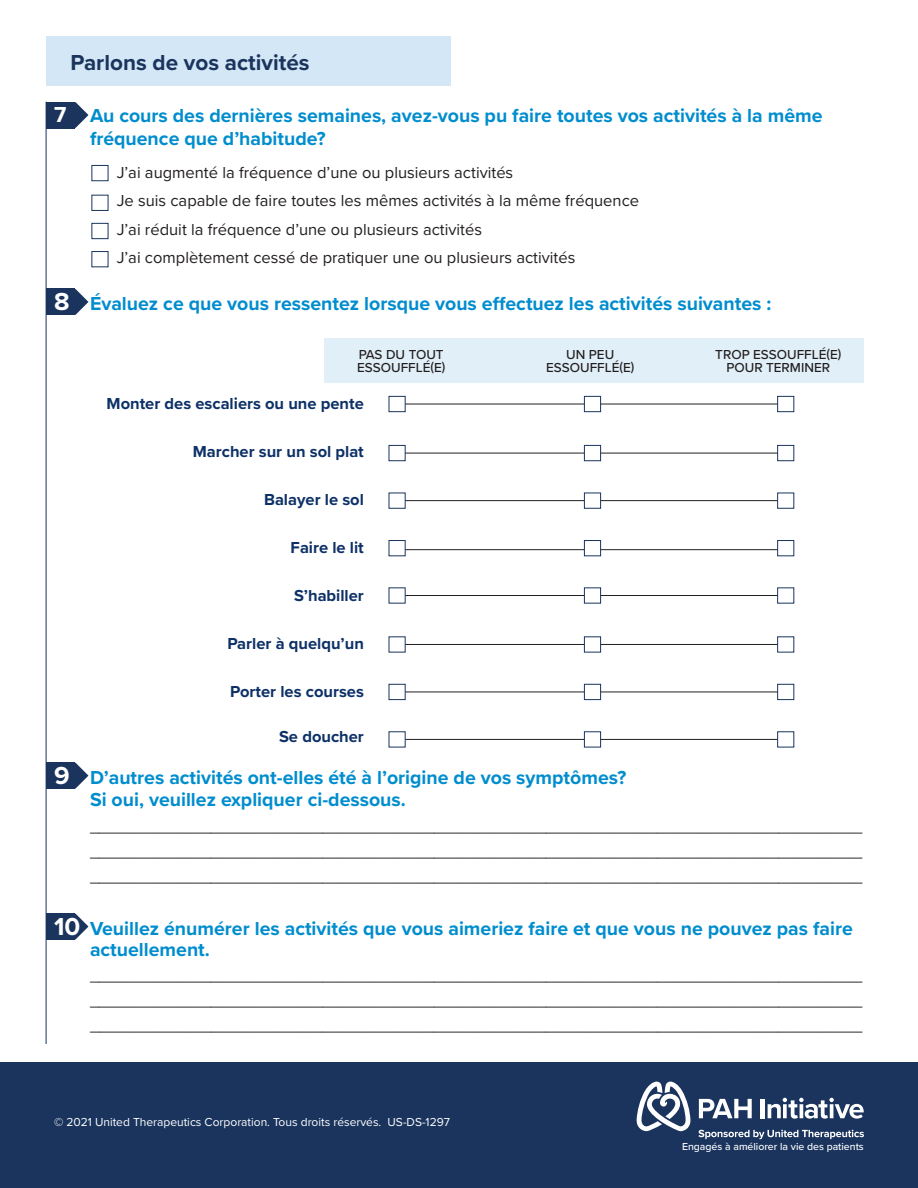
<style>
.page{position:relative;width:918px;height:1188px;background:#fff}
.page>*{position:absolute;margin:0;border:0;box-sizing:border-box;transform-origin:0 0}
.t1{font:700 22.5px "Proxima Nova";color:#1a345d}
.t2{font:700 19.5px/22.8px "Proxima Nova";color:#008dce}
.t3{font:16.5px "Proxima Nova";color:#231f20}
.t4{font:700 16.5px "Proxima Nova";color:#0d3166}
.t5{font:500 13.5px/13.2px "Proxima Nova";color:#231f20;text-align:center}
.t6{font:12px "Proxima Nova";color:#fff}
.t7{font:500 10.5px "Proxima Nova";color:#fff}
.s1{font-size:22.5px;color:#fff}
.s2{font-size:25.5px;color:#fff}
</style>
<div class="page">
<div style="left:324px;top:338px;width:540px;height:43px;background:#e1eff8"></div>
<svg style="left:75px;top:763px;width:13px;height:26px"></svg>
<div style="left:46px;top:763px;width:29px;height:26px;background:#1a345d"></div>
<svg style="left:75px;top:914px;width:13px;height:26px"></svg>
<div style="left:47px;top:914px;width:28px;height:26px;background:#1a345d"></div>
<svg style="left:75px;top:289px;width:13px;height:26px"></svg>
<div style="left:46px;top:289px;width:29px;height:26px;background:#1a345d"></div>
<div style="left:0;top:1062px;width:918px;height:126px;background:#1a345d"></div>
<svg style="left:75px;top:102px;width:13px;height:26px"></svg>
<div style="left:46px;top:102px;width:29px;height:26px;background:#1a345d"></div>
<div style="left:46px;top:36px;width:405px;height:50px;background:#d4e7f6"></div>
<div style="left:92px;top:165px;width:16px;height:16px;background:#fff;border:1px solid #1a345d"></div>
<div style="left:92px;top:195px;width:16px;height:16px;background:#fff;border:1px solid #1a345d"></div>
<div style="left:92px;top:223px;width:16px;height:16px;background:#fff;border:1px solid #1a345d"></div>
<div style="left:92px;top:251px;width:16px;height:16px;background:#fff;border:1px solid #1a345d"></div>
<hr style="left:392px;top:404px;width:396px;height:1px;background:#231f20">
<div style="left:584px;top:396px;width:17px;height:16px;background:#fff;border:1px solid #1a345d"></div>
<hr style="left:392px;top:453px;width:396px;height:1px;background:#231f20">
<div style="left:584px;top:445px;width:17px;height:16px;background:#fff;border:1px solid #1a345d"></div>
<hr style="left:392px;top:500px;width:396px;height:1px;background:#231f20">
<div style="left:584px;top:493px;width:17px;height:16px;background:#fff;border:1px solid #1a345d"></div>
<hr style="left:392px;top:549px;width:396px;height:1px;background:#231f20">
<div style="left:584px;top:540px;width:17px;height:16px;background:#fff;border:1px solid #1a345d"></div>
<hr style="left:392px;top:595px;width:396px;height:1px;background:#231f20">
<div style="left:584px;top:587px;width:17px;height:17px;background:#fff;border:1px solid #1a345d"></div>
<hr style="left:392px;top:644px;width:396px;height:1px;background:#231f20">
<div style="left:584px;top:636px;width:17px;height:16px;background:#fff;border:1px solid #1a345d"></div>
<hr style="left:392px;top:692px;width:396px;height:1px;background:#231f20">
<div style="left:584px;top:684px;width:17px;height:16px;background:#fff;border:1px solid #1a345d"></div>
<hr style="left:392px;top:739px;width:396px;height:1px;background:#231f20">
<div style="left:584px;top:731px;width:17px;height:16px;background:#fff;border:1px solid #1a345d"></div>
<div style="left:389px;top:396px;width:17px;height:16px;background:#fff;border:1px solid #1a345d"></div>
<div style="left:389px;top:445px;width:17px;height:16px;background:#fff;border:1px solid #1a345d"></div>
<div style="left:389px;top:493px;width:17px;height:16px;background:#fff;border:1px solid #1a345d"></div>
<div style="left:389px;top:540px;width:17px;height:16px;background:#fff;border:1px solid #1a345d"></div>
<svg style="left:389px;top:587px;width:17px;height:17px"></svg>
<div style="left:389px;top:636px;width:17px;height:16px;background:#fff"></div>
<div style="left:389px;top:684px;width:17px;height:16px;background:#fff;border:1px solid #1a345d"></div>
<div style="left:389px;top:731px;width:17px;height:16px;background:#fff"></div>
<div style="left:777px;top:396px;width:17px;height:16px;background:#fff;border:1px solid #1a345d"></div>
<div style="left:777px;top:445px;width:17px;height:16px;background:#fff;border:1px solid #1a345d"></div>
<div style="left:777px;top:493px;width:17px;height:16px;background:#fff;border:1px solid #1a345d"></div>
<div style="left:777px;top:540px;width:17px;height:16px;background:#fff;border:1px solid #1a345d"></div>
<svg style="left:777px;top:587px;width:17px;height:17px"></svg>
<div style="left:777px;top:636px;width:17px;height:16px;background:#fff"></div>
<div style="left:777px;top:684px;width:17px;height:16px;background:#fff;border:1px solid #1a345d"></div>
<div style="left:777px;top:731px;width:17px;height:16px;background:#fff;border:1px solid #1a345d"></div>
<hr style="left:46px;top:102px;width:1px;height:942px;background:#1a345d">
<div style="left:324px;top:340px;width:540px;height:43px;background:#e1eff8"></div>
<svg style="left:637px;top:1082px;width:54px;height:50px"></svg>
<svg style="left:699px;top:1099px;width:53px;height:19px"></svg>
<hr style="left:761px;top:1099px;width:4px;height:19px;background:#fff">
<svg style="left:768px;top:1098px;width:96px;height:21px"></svg>
<svg style="left:698px;top:1130px;width:166px;height:9px"></svg>
<p class="t1" style="left:70px;top:45px;width:241px">Parlons de vos activités</p>
<p class="t2" style="left:90px;top:104px;width:734px;text-indent:-36px"><span class="s1">7</span> Au cours des dernières semaines, avez-vous pu faire toutes vos activités à la même fréquence que d’habitude?</p>
<p class="t3" style="left:117px;top:160px;width:398px">J’ai augmenté la fréquence d’une ou plusieurs activités</p>
<p class="t3" style="left:117px;top:189px;width:524px">Je suis capable de faire toutes les mêmes activités à la même fréquence</p>
<p class="t3" style="left:117px;top:217px;width:367px">J’ai réduit la fréquence d’une ou plusieurs activités</p>
<p class="t3" style="left:117px;top:245px;width:460px">J’ai complètement cessé de pratiquer une ou plusieurs activités</p>
<p class="t2" style="left:54px;top:291px;width:719px"><span class="s2">8</span> Évaluez ce que vous ressentez lorsque vous effectuez les activités suivantes :</p>
<p class="t5" style="left:357px;top:348px;width:90px;text-align:left">PAS DU TOUT<br>ESSOUFFLÉ(E)</p>
<p class="t5" style="left:546px;top:348px;width:90px">UN PEU<br>ESSOUFFLÉ(E)</p>
<p class="t5" style="left:715px;top:348px;width:128px">TROP ESSOUFFLÉ(E)<br>POUR TERMINER</p>
<p class="t4" style="left:107px;top:391px;width:259px">Monter des escaliers ou une pente</p>
<p class="t4" style="left:193px;top:439px;width:173px">Marcher sur un sol plat</p>
<p class="t4" style="left:264px;top:487px;width:101px">Balayer le sol</p>
<p class="t4" style="left:291px;top:535px;width:75px">Faire le lit</p>
<p class="t4" style="left:294px;top:583px;width:71px">S’habiller</p>
<p class="t4" style="left:227px;top:631px;width:138px">Parler à quelqu’un</p>
<p class="t4" style="left:230px;top:679px;width:135px">Porter les courses</p>
<p class="t4" style="left:279px;top:725px;width:86px">Se doucher</p>
<p class="t2" style="left:90px;top:765px;width:538px;text-indent:-36px"><span class="s2">9</span> D’autres activités ont-elles été à l’origine de vos symptômes?<br>Si oui, veuillez expliquer ci-dessous.</p>
<p class="t3" style="left:90px;top:814px;width:774px">___________________________________________________________________________________</p>
<p class="t3" style="left:90px;top:839px;width:774px">___________________________________________________________________________________</p>
<p class="t3" style="left:90px;top:864px;width:774px">___________________________________________________________________________________</p>
<p class="t2" style="left:90px;top:917px;width:764px;line-height:21px;text-indent:-36px"><span class="s2">10</span> Veuillez énumérer les activités que vous aimeriez faire et que vous ne pouvez pas faire actuellement.</p>
<p class="t3" style="left:90px;top:963px;width:774px">___________________________________________________________________________________</p>
<p class="t3" style="left:90px;top:988px;width:774px">___________________________________________________________________________________</p>
<p class="t3" style="left:90px;top:1014px;width:774px">___________________________________________________________________________________</p>
<p class="t6" style="left:54px;top:1113px;width:398px">© 2021 United Therapeutics Corporation. Tous droits réservés. US-DS-1297</p>
<p class="t7" style="left:682px;top:1138px;width:183px">Engagés à améliorer la vie des patients</p>
</div>
